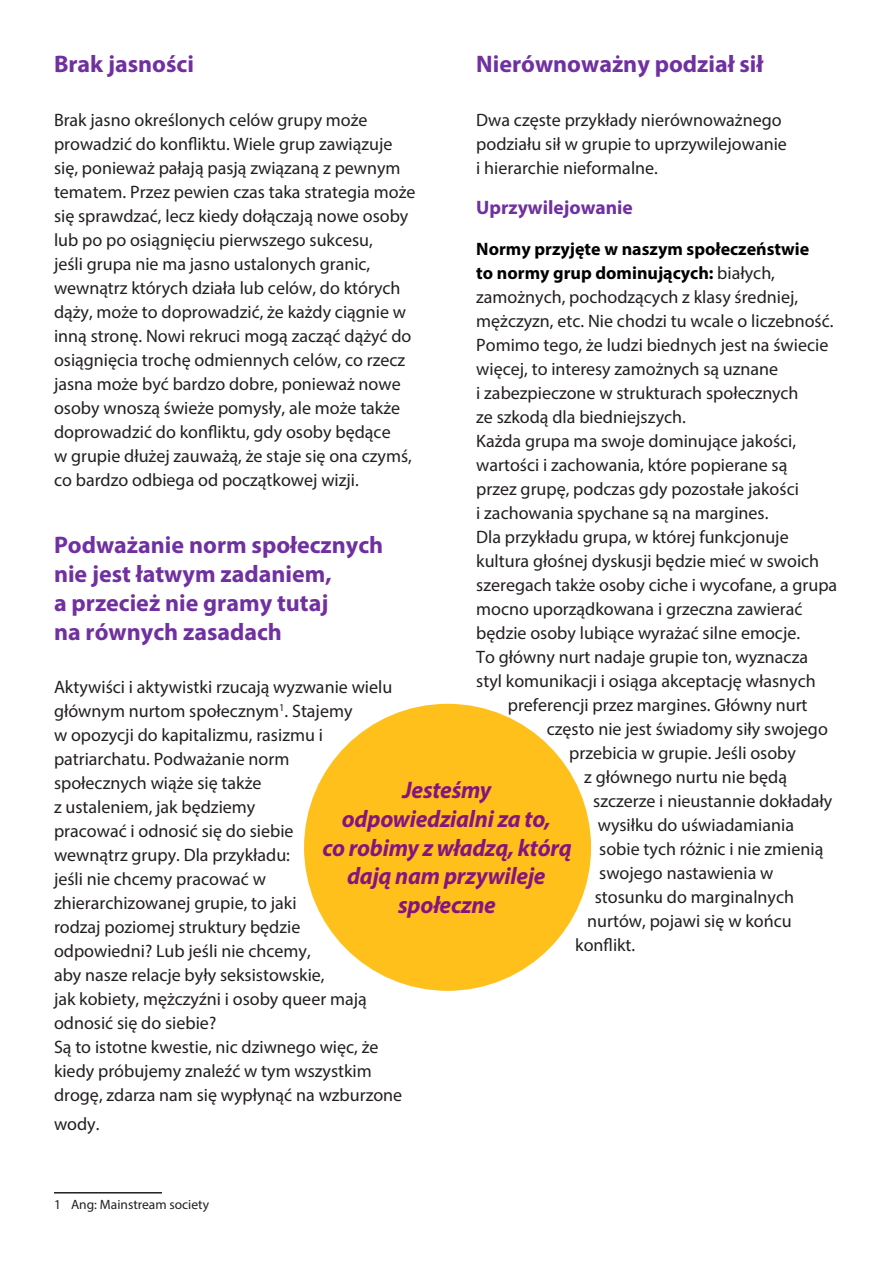
<style>
.page{position:relative;width:893px;height:1263px;background:#fff}
.page>*{position:absolute;margin:0;border:0;box-sizing:border-box;transform-origin:0 0}
.Header_1{font:700 24px/28.8px "Myriad Pro";color:#7030a0}
.Cyrcle_text{font:italic 700 24px/28.8px "Myriad Pro";letter-spacing:-.01em;color:#86147e;text-align:center}
.Header_2{font:700 19.5px "Myriad Pro";color:#7030a0}
.Body{font:18px/24px "Myriad Pro";color:#231f20}
.Footnote{font:13.5px "Myriad Pro";color:#231f20}
.s1{font-weight:700;color:#000}
</style>
<div class="page">
<hr style="left:54px;top:1192px;width:108px;height:1px;background:#231f20">
<div style="left:304px;top:704px;width:287px;height:287px;background:#ffc01b;border-radius:50%"></div>
<p class="Header_1" style="left:54px;top:49px;width:141px">Brak jasności</p>
<p class="Body" style="left:54px;top:107px;width:363px">Brak jasno określonych celów grupy może prowadzić do konfliktu. Wiele grup zawiązuje się, ponieważ pałają pasją związaną z pewnym tematem. Przez pewien czas taka strategia może się sprawdzać, lecz kiedy dołączają nowe osoby lub po po osiągnięciu pierwszego sukcesu,<br>jeśli grupa nie ma jasno ustalonych granic, wewnątrz których działa lub celów, do których dąży, może to doprowadzić, że każdy ciągnie w inną stronę. Nowi rekruci mogą zacząć dążyć do osiągnięcia trochę odmiennych celów, co rzecz jasna może być bardzo dobre, ponieważ nowe osoby wnoszą świeże pomysły, ale może także doprowadzić do konfliktu, gdy osoby będące<br>w grupie dłużej zauważą, że staje się ona czymś, co bardzo odbiega od początkowej wizji.</p>
<p class="Header_1" style="left:476px;top:49px;width:289px">Nierównoważny podział sił</p>
<p class="Body" style="left:476px;top:107px;width:312px">Dwa częste przykłady nierównoważnego podziału sił w grupie to uprzywilejowanie i hierarchie nieformalne.</p>
<p class="Header_2" style="left:476px;top:195px;width:158px">Uprzywilejowanie</p>
<p class="Body" style="left:476px;top:237px;width:359px"><span class="s1">Normy przyjęte w naszym społeczeństwie<br>to normy grup dominujących:</span> białych, zamożnych, pochodzących z klasy średniej, mężczyzn, etc. Nie chodzi tu wcale o liczebność.<br>Pomimo tego, że ludzi biednych jest na świecie więcej, to interesy zamożnych są uznane<br>i zabezpieczone w strukturach społecznych<br>ze szkodą dla biedniejszych.</p>
<p class="Body" style="left:476px;top:429px;width:363px">Każda grupa ma swoje dominujące jakości, wartości i zachowania, które popierane są<br>przez grupę, podczas gdy pozostałe jakości<br>i zachowania spychane są na margines.<br>Dla przykładu grupa, w której funkcjonuje kultura głośnej dyskusji będzie mieć w swoich szeregach także osoby ciche i wycofane, a grupa mocno uporządkowana i grzeczna zawierać będzie osoby lubiące wyrażać silne emocje.</p>
<p class="Body" style="left:476px;top:645px;width:333px">To główny nurt nadaje grupie ton, wyznacza</p>
<p class="Body" style="left:476px;top:669px;width:341px">styl komunikacji i osiąga akceptację własnych</p>
<p class="Body" style="left:508px;top:693px;width:301px">preferencji przez margines. Główny nurt</p>
<p class="Body" style="left:547px;top:717px;width:283px">często nie jest świadomy siły swojego</p>
<p class="Body" style="left:569px;top:741px;width:228px">przebicia w grupie. Jeśli osoby</p>
<p class="Body" style="left:584px;top:765px;width:204px">z głównego nurtu nie będą</p>
<p class="Body" style="left:593px;top:789px;width:241px">szczerze i nieustannie dokładały</p>
<p class="Body" style="left:598px;top:813px;width:198px">wysiłku do uświadamiania</p>
<p class="Body" style="left:599px;top:837px;width:226px">sobie tych różnic i nie zmienią</p>
<p class="Body" style="left:599px;top:861px;width:176px">swojego nastawienia w</p>
<p class="Body" style="left:595px;top:885px;width:201px">stosunku do marginalnych</p>
<p class="Body" style="left:587px;top:909px;width:206px">nurtów, pojawi się w końcu</p>
<p class="Body" style="left:575px;top:933px;width:62px">konflikt.</p>
<p class="Header_1" style="left:54px;top:530px;width:331px">Podważanie norm społecznych nie jest łatwym zadaniem,<br>a przecież nie gramy tutaj<br>na równych zasadach</p>
<p class="Body" style="left:54px;top:675px;width:340px">Aktywiści i aktywistki rzucają wyzwanie wielu głównym nurtom społecznym<sup>1</sup>. Stajemy<br>w opozycji do kapitalizmu, rasizmu i patriarchatu. Podważanie norm<br>społecznych wiąże się także<br>z ustaleniem, jak będziemy<br>pracować i odnosić się do siebie<br>wewnątrz grupy. Dla przykładu:<br>jeśli nie chcemy pracować w zhierarchizowanej grupie, to jaki<br>rodzaj poziomej struktury będzie odpowiedni? Lub jeśli nie chcemy,<br>aby nasze relacje były seksistowskie,<br>jak kobiety, mężczyźni i osoby queer mają odnosić się do siebie?</p>
<p class="Body" style="left:54px;top:1035px;width:350px">Są to istotne kwestie, nic dziwnego więc, że kiedy próbujemy znaleźć w tym wszystkim drogę, zdarza nam się wypłynąć na wzburzone</p>
<p class="Body" style="left:54px;top:1112px;width:47px">wody.</p>
<p class="Cyrcle_text" style="left:323px;top:775px;width:251px">Jesteśmy<br>odpowiedzialni za to,<br>co robimy z władzą, którą dają nam przywileje społeczne</p>
<p class="Footnote" style="left:54px;top:1196px;width:157px">1 Ang: Mainstream society</p>
</div>
